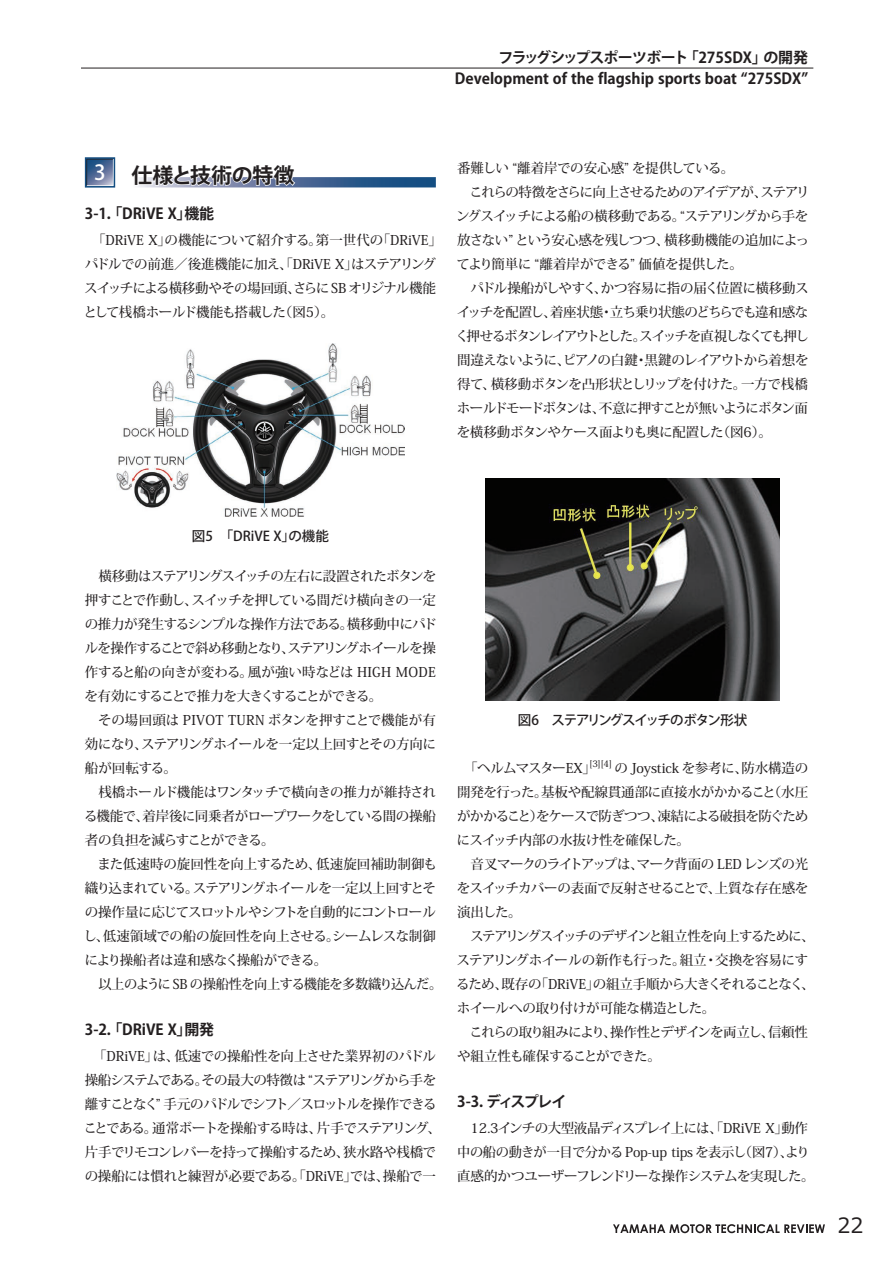
<style>
.page{position:relative;width:893px;height:1263px;background:#fff}
.page>*{position:absolute;margin:0;border:0;box-sizing:border-box;transform-origin:0 0}
.t1{font:21px "Meiryo";color:#231f20}
.t2{font:700 20.85px "Koz Go Pro";letter-spacing:-.01em;color:#231f20}
.t3{font:700 15px/20.9px "Koz Go Pro";color:#231f20;text-align:right}
.t4{font:500 13.5px/24px "Koz Min Pr 6 N";letter-spacing:-.04em;color:#231f20}
.t5{font:500 13.5px/24px "Koz Min Pr 6 N";letter-spacing:-.06em;color:#231f20}
.t6{font:500 13.5px/24px "Koz Min Pr 6 N";letter-spacing:-.02em;color:#231f20}
.t7{font:500 13.5px "Koz Go Pro";letter-spacing:-.095em;color:#231f20}
.t8{font:500 13.5px "Koz Go Pro";color:#231f20}
.s1{font-weight:500;font-size:20.7px;color:#fff}
</style>
<div class="page">
<hr style="left:81px;top:68px;width:732px;height:1px;background:#231f20">
<svg style="left:613px;top:1224px;width:212px;height:9px"></svg>
<svg style="left:297px;top:177px;width:139px;height:10px"></svg>
<svg style="left:88px;top:160px;width:24px;height:25px"></svg>
<div style="left:85px;top:157px;width:30px;height:31px;border:2px solid #144e82"></div>
<svg style="left:138px;top:177px;width:159px;height:10px"></svg>
<img style="left:116px;top:343px;width:289px;height:174px">
<img style="left:486px;top:478px;width:294px;height:223px">
<p class="t3" style="left:455px;top:48px;width:355px">フラッグシップスポーツボート 「275SDX」の開発<br>Development of the flagship sports boat “275SDX”</p>
<h2 class="t2" style="left:94px;top:162px;width:202px"><span class="s1">3</span> 仕様と技術の特徴</h2>
<p class="t3" style="left:85px;top:204px;width:131px">3-1．「DRiVE X」機能</p>
<p class="t6" style="left:83px;top:229px;width:360px">　「DRiVE X」の機能について紹介する。第一世代の「DRiVE」パドルでの前進／後進機能に加え、「DRiVE X」はステアリングスイッチによる横移動やその場回頭、さらに SB オリジナル機能として桟橋ホールド機能も搭載した（図5）。</p>
<p class="t5" style="left:456px;top:157px;width:355px">番難しい “離着岸での安心感” を提供している。<br>　これらの特徴をさらに向上させるためのアイデアが、ステアリングスイッチによる船の横移動である。“ステアリングから手を放さない” という安心感を残しつつ、横移動機能の追加によってより簡単に “離着岸ができる” 価値を提供した。<br>　パドル操船がしやすく、かつ容易に指の届く位置に横移動スイッチを配置し、着座状態・立ち乗り状態のどちらでも違和感なく押せるボタンレイアウトとした。スイッチを直視しなくても押し間違えないように、ピアノの白鍵・黒鍵のレイアウトから着想を得て、横移動ボタンを凸形状としリップを付けた。一方で桟橋ホールドモードボタンは、不意に押すことが無いようにボタン面を横移動ボタンやケース面よりも奥に配置した（図6）。</p>
<p class="t8" style="left:192px;top:527px;width:138px">図5　「DRiVE X」の機能</p>
<p class="t4" style="left:83px;top:565px;width:355px">　横移動はステアリングスイッチの左右に設置されたボタンを押すことで作動し、スイッチを押している間だけ横向きの一定の推力が発生するシンプルな操作方法である。横移動中にパドルを操作することで斜め移動となり、ステアリングホイールを操作すると船の向きが変わる。風が強い時などは HIGH MODEを有効にすることで推力を大きくすることができる。<br>　その場回頭は PIVOT TURN ボタンを押すことで機能が有効になり、ステアリングホイールを一定以上回すとその方向に船が回転する。<br>　桟橋ホールド機能はワンタッチで横向きの推力が維持される機能で、着岸後に同乗者がロープワークをしている間の操船者の負担を減らすことができる。<br>　また低速時の旋回性を向上するため、低速旋回補助制御も織り込まれている。ステアリングホイールを一定以上回すとその操作量に応じてスロットルやシフトを自動的にコントロールし、低速領域での船の旋回性を向上させる。シームレスな制御により操船者は違和感なく操船ができる。</p>
<p class="t4" style="left:98px;top:973px;width:346px">以上のように SB の操船性を向上する機能を多数織り込んだ。</p>
<p class="t3" style="left:85px;top:1020px;width:131px">3-2．「DRiVE X」開発</p>
<p class="t4" style="left:84px;top:1045px;width:359px">　「DRiVE」は、低速での操船性を向上させた業界初のパドル操船システムである。その最大の特徴は “ステアリングから手を離すことなく” 手元のパドルでシフト／スロットルを操作できることである。通常ボートを操船する時は、片手でステアリング、片手でリモコンレバーを持って操船するため、狭水路や桟橋での操船には慣れと練習が必要である。「DRiVE」では、操船で一</p>
<p class="t7" style="left:518px;top:711px;width:231px">図6　ステアリングスイッチのボタン形状</p>
<p class="t4" style="left:456px;top:757px;width:360px">　「ヘルムマスターEX」<sup>[3][4]</sup> の Joystick を参考に、防水構造の開発を行った。基板や配線貫通部に直接水がかかること（水圧がかかること）をケースで防ぎつつ、凍結による破損を防ぐためにスイッチ内部の水抜け性を確保した。<br>　音叉マークのライトアップは、マーク背面の LED レンズの光をスイッチカバーの表面で反射させることで、上質な存在感を演出した。<br>　ステアリングスイッチのデザインと組立性を向上するために、ステアリングホイールの新作も行った。組立・交換を容易にするため、既存の「DRiVE」の組立手順から大きくそれることなく、ホイールへの取り付けが可能な構造とした。<br>　これらの取り組みにより、操作性とデザインを両立し、信頼性や組立性も確保することができた。</p>
<p class="t3" style="left:457px;top:1092px;width:111px">3-3．ディスプレイ</p>
<p class="t4" style="left:457px;top:1117px;width:359px">　12.3インチの大型液晶ディスプレイ上には、「DRiVE X」動作中の船の動きが一目で分かる Pop-up tips を表示し（図7）、より直感的かつユーザーフレンドリーな操作システムを実現した。</p>
<h1 class="t1" style="left:837px;top:1210px;width:28px">22</h1>
</div>
